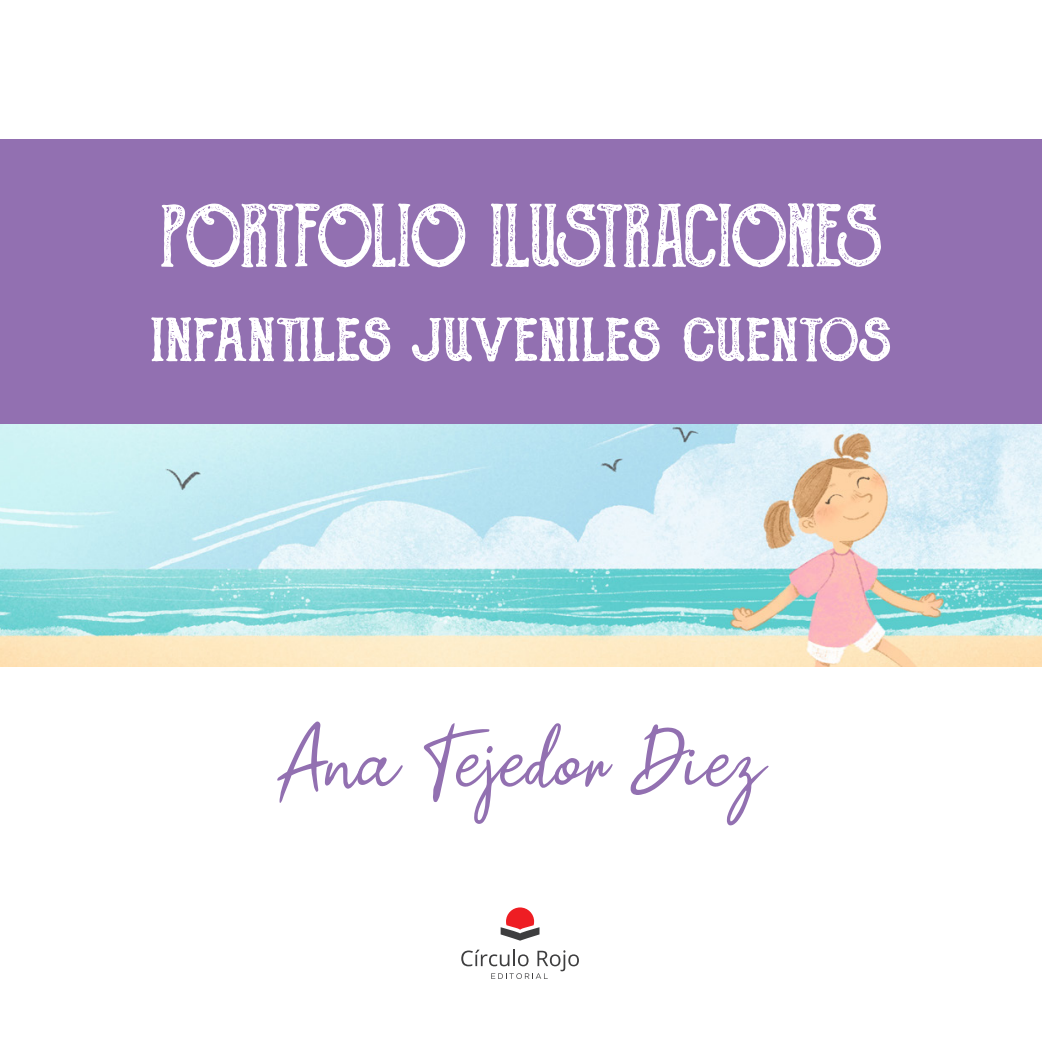
<style>
.page{position:relative;width:1042px;height:1042px;background:#fff}
.page>*{position:absolute;margin:0;border:0;box-sizing:border-box;transform-origin:0 0}
.t1{font:84px "The Goldsmith Vintage";color:#fff}
.t2{font:84px "Paul Signature";color:#9270b1}
.t3{font:78.75px "The Goldsmith Vintage";color:#fff}
</style>
<div class="page">
<div style="left:0;top:139px;width:1042px;height:288px;background:#9270b1"></div>
<svg style="left:461px;top:949px;width:118px;height:30px"></svg>
<svg style="left:501px;top:907px;width:38px;height:33px"></svg>
<img style="left:0;top:424px;width:1042px;height:242px">
<p class="t1" style="left:160px;top:203px;width:722px">PORTFOLIO ILUSTRACIONES</p>
<p class="t3" style="left:150px;top:301px;width:741px">infantiles juveniles cuentos</p>
<p class="t2" style="left:276px;top:706px;width:490px">Ana Tejedor Diez</p>
</div>
